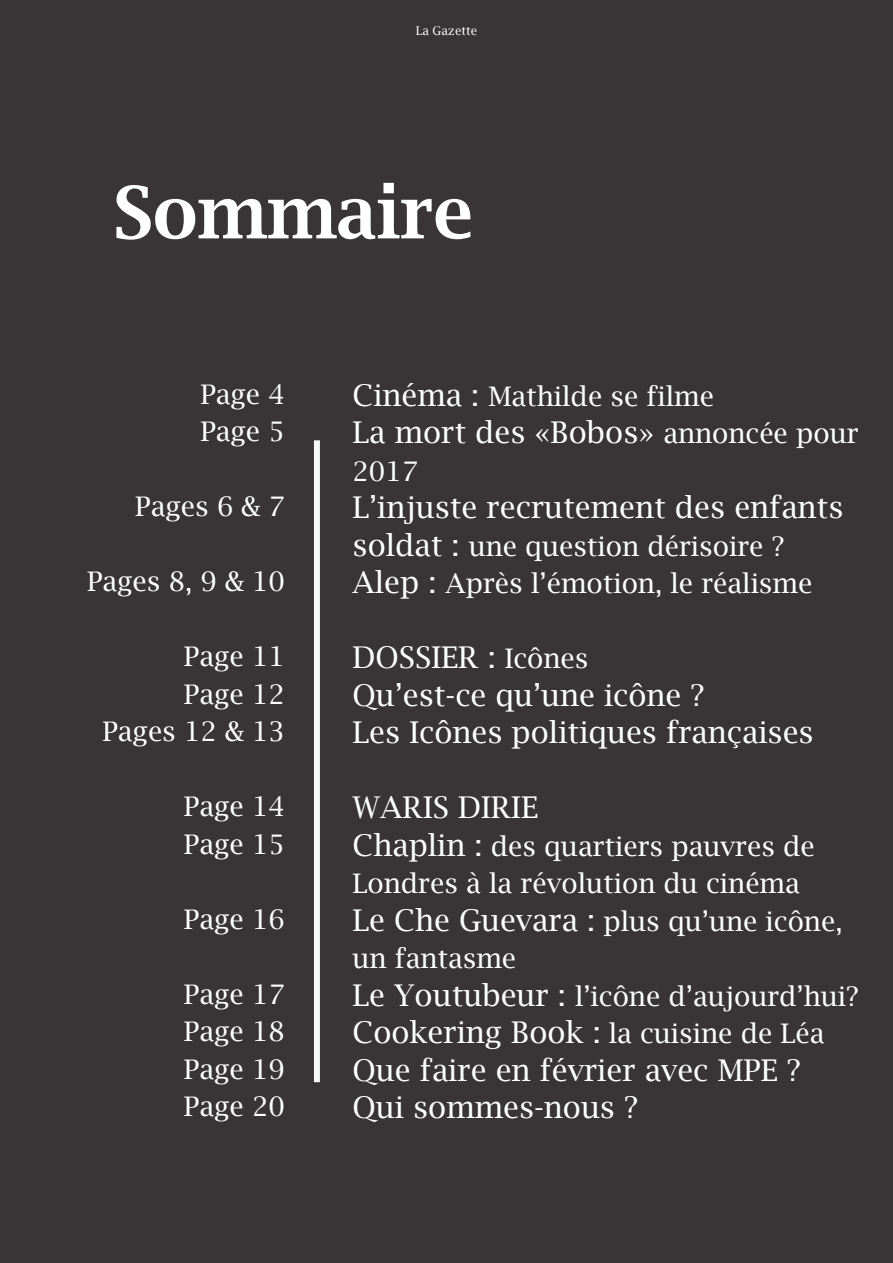
<style>
.page{position:relative;width:893px;height:1263px;background:#393536}
.page>*{position:absolute;margin:0;border:0;box-sizing:border-box;transform-origin:0 0}
.t1{font:600 72px "Lucida Bright";color:#fff}
.t2{font:30px/37.5px "Lucida Bright";color:#fff}
.t3{font:27px/37.5px "Lucida Bright";color:#fff}
.t4{font:12px "Lucida Bright";color:#fff}
.s1{font-size:30px}
.s2{font-size:27px}
</style>
<div class="page">
<div style="left:314px;top:440px;width:6px;height:642px;background:#fff"></div>
<p class="t4" style="left:416px;top:24px;width:63px">La Gazette</p>
<h1 class="t1" style="left:113px;top:172px;width:362px">Sommaire</h1>
<p class="t3" style="left:200px;top:375px;width:86px">Page 4<br>Page 5</p>
<p class="t3" style="left:135px;top:488px;width:151px">Pages 6 &amp; 7</p>
<p class="t3" style="left:87px;top:563px;width:199px">Pages 8, 9 &amp; 10</p>
<p class="t3" style="left:102px;top:638px;width:184px;text-align:right">Page 11<br>Page 12<br>Pages 12 &amp; 13</p>
<p class="t3" style="left:184px;top:788px;width:102px">Page 14<br>Page 15</p>
<p class="t3" style="left:184px;top:900px;width:102px">Page 16</p>
<p class="t3" style="left:184px;top:975px;width:102px;text-align:justify">Page 17<br>Page 18<br>Page 19<br>Page 20</p>
<p class="t3" style="left:353px;top:377px;width:363px"><span class="s1">Cinéma :</span> Mathilde se filme</p>
<p class="t2" style="left:353px;top:414px;width:508px">La mort des «Bobos» <span class="s2">annoncée pour</span></p>
<p class="t3" style="left:353px;top:452px;width:67px">2017</p>
<p class="t2" style="left:353px;top:489px;width:492px">L’injuste recrutement des enfants</p>
<p class="t3" style="left:353px;top:527px;width:461px"><span class="s1">soldat :</span> une question dérisoire ?<br><span class="s1">Alep :</span> Après l’émotion, le réalisme</p>
<p class="t2" style="left:353px;top:639px;width:463px">DOSSIER : <span class="s2">Icônes<br></span>Qu’est-ce qu’une icône ?<br>Les Icônes politiques françaises</p>
<p class="t2" style="left:353px;top:789px;width:187px">WARIS DIRIE</p>
<p class="t3" style="left:353px;top:827px;width:508px"><span class="s1">Chaplin :</span> des quartiers pauvres de<br>Londres à la révolution du cinéma<br><span class="s1">Le Che Guevara :</span> plus qu’une icône, un fantasme<br><span class="s1">Le Youtubeur :</span> l’icône d’aujourd’hui?</p>
<p class="t2" style="left:353px;top:1014px;width:473px">Cookering Book : <span class="s2">la cuisine de Léa<br></span>Que faire en février avec MPE ?<br>Qui sommes-nous ?</p>
</div>
